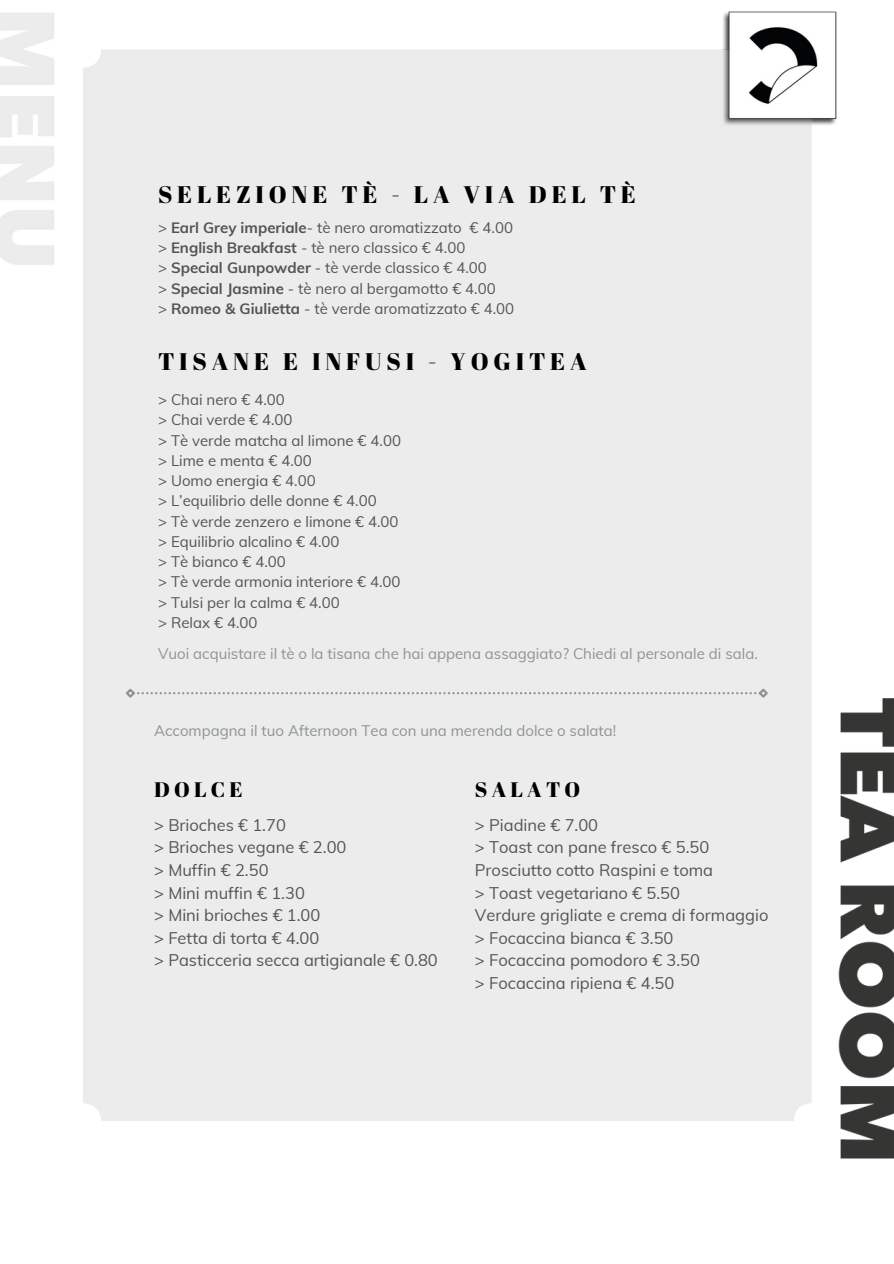
<style>
.page{position:relative;width:894px;height:1264px;background:#fff}
.page>*{position:absolute;margin:0;border:0;box-sizing:border-box;transform-origin:0 0}
.t1{font:24px "Abril Fatface";letter-spacing:.2em;color:#000}
.t2{font:21px "Abril Fatface";letter-spacing:.2em;color:#000}
.t3{font:16.5px "Muli";color:#545454}
.t4{font:15px "Muli";color:#545454}
.t5{font:15px "Muli";color:#8d9494}
.s1{font-weight:700}
</style>
<div class="page">
<img style="left:0;top:11px;width:893px;height:1148px">
<svg style="left:124px;top:686px;width:645px;height:13px;background:#e4e5e5"></svg>
<h1 class="t1" style="left:158px;top:177px;width:479px">SELEZIONE TÈ - LA VIA DEL TÈ</h1>
<p class="t4" style="left:158px;top:218px;width:356px">&gt; <span class="s1">Earl Grey imperiale</span>- tè nero aromatizzato € 4.00</p>
<p class="t4" style="left:158px;top:238px;width:309px">&gt; <span class="s1">English Breakfast</span> - tè nero classico € 4.00</p>
<p class="t4" style="left:158px;top:258px;width:330px">&gt; <span class="s1">Special Gunpowder</span> - tè verde classico € 4.00</p>
<p class="t4" style="left:158px;top:278px;width:339px">&gt; <span class="s1">Special Jasmine</span> - tè nero al bergamotto € 4.00</p>
<p class="t4" style="left:158px;top:299px;width:357px">&gt; <span class="s1">Romeo &amp; Giulietta</span> - tè verde aromatizzato € 4.00</p>
<h1 class="t1" style="left:158px;top:344px;width:430px">TISANE E INFUSI - YOGITEA</h1>
<p class="t4" style="left:158px;top:390px;width:128px">&gt; Chai nero € 4.00</p>
<p class="t4" style="left:158px;top:410px;width:136px">&gt; Chai verde € 4.00</p>
<p class="t4" style="left:158px;top:430px;width:244px">&gt; Tè verde matcha al limone € 4.00</p>
<p class="t4" style="left:158px;top:450px;width:155px">&gt; Lime e menta € 4.00</p>
<p class="t4" style="left:158px;top:471px;width:159px">&gt; Uomo energia € 4.00</p>
<p class="t4" style="left:158px;top:491px;width:220px">&gt; L’equilibrio delle donne € 4.00</p>
<p class="t4" style="left:158px;top:511px;width:242px">&gt; Tè verde zenzero e limone € 4.00</p>
<p class="t4" style="left:158px;top:531px;width:183px">&gt; Equilibrio alcalino € 4.00</p>
<p class="t4" style="left:158px;top:552px;width:129px">&gt; Tè bianco € 4.00</p>
<p class="t4" style="left:158px;top:572px;width:244px">&gt; Tè verde armonia interiore € 4.00</p>
<p class="t4" style="left:158px;top:592px;width:183px">&gt; Tulsi per la calma € 4.00</p>
<p class="t4" style="left:158px;top:612px;width:101px">&gt; Relax € 4.00</p>
<p class="t5" style="left:158px;top:643px;width:601px">Vuoi acquistare il tè o la tisana che hai appena assaggiato? Chiedi al personale di sala.</p>
<p class="t5" style="left:154px;top:721px;width:463px">Accompagna il tuo Afternoon Tea con una merenda dolce o salata!</p>
<p class="t2" style="left:154px;top:774px;width:90px">DOLCE</p>
<h2 class="t3" style="left:154px;top:814px;width:133px">&gt; Brioches € 1.70</h2>
<p class="t3" style="left:154px;top:836px;width:194px">&gt; Brioches vegane € 2.00</p>
<p class="t3" style="left:154px;top:859px;width:116px">&gt; Muffin € 2.50</p>
<p class="t3" style="left:154px;top:881px;width:152px">&gt; Mini muffin € 1.30</p>
<p class="t3" style="left:154px;top:904px;width:168px">&gt; Mini brioches € 1.00</p>
<p class="t3" style="left:154px;top:926px;width:167px">&gt; Fetta di torta € 4.00</p>
<p class="t3" style="left:154px;top:949px;width:285px">&gt; Pasticceria secca artigianale € 0.80</p>
<p class="t2" style="left:475px;top:774px;width:107px">SALATO</p>
<h2 class="t3" style="left:475px;top:814px;width:125px">&gt; Piadine € 7.00</h2>
<p class="t3" style="left:475px;top:836px;width:236px">&gt; Toast con pane fresco € 5.50</p>
<p class="t3" style="left:475px;top:859px;width:240px">Prosciutto cotto Raspini e toma</p>
<p class="t3" style="left:475px;top:881px;width:206px">&gt; Toast vegetariano € 5.50</p>
<p class="t3" style="left:475px;top:904px;width:295px">Verdure grigliate e crema di formaggio</p>
<p class="t3" style="left:475px;top:926px;width:200px">&gt; Focaccina bianca € 3.50</p>
<p class="t3" style="left:475px;top:949px;width:227px">&gt; Focaccina pomodoro € 3.50</p>
<p class="t3" style="left:475px;top:971px;width:201px">&gt; Focaccina ripiena € 4.50</p>
</div>
